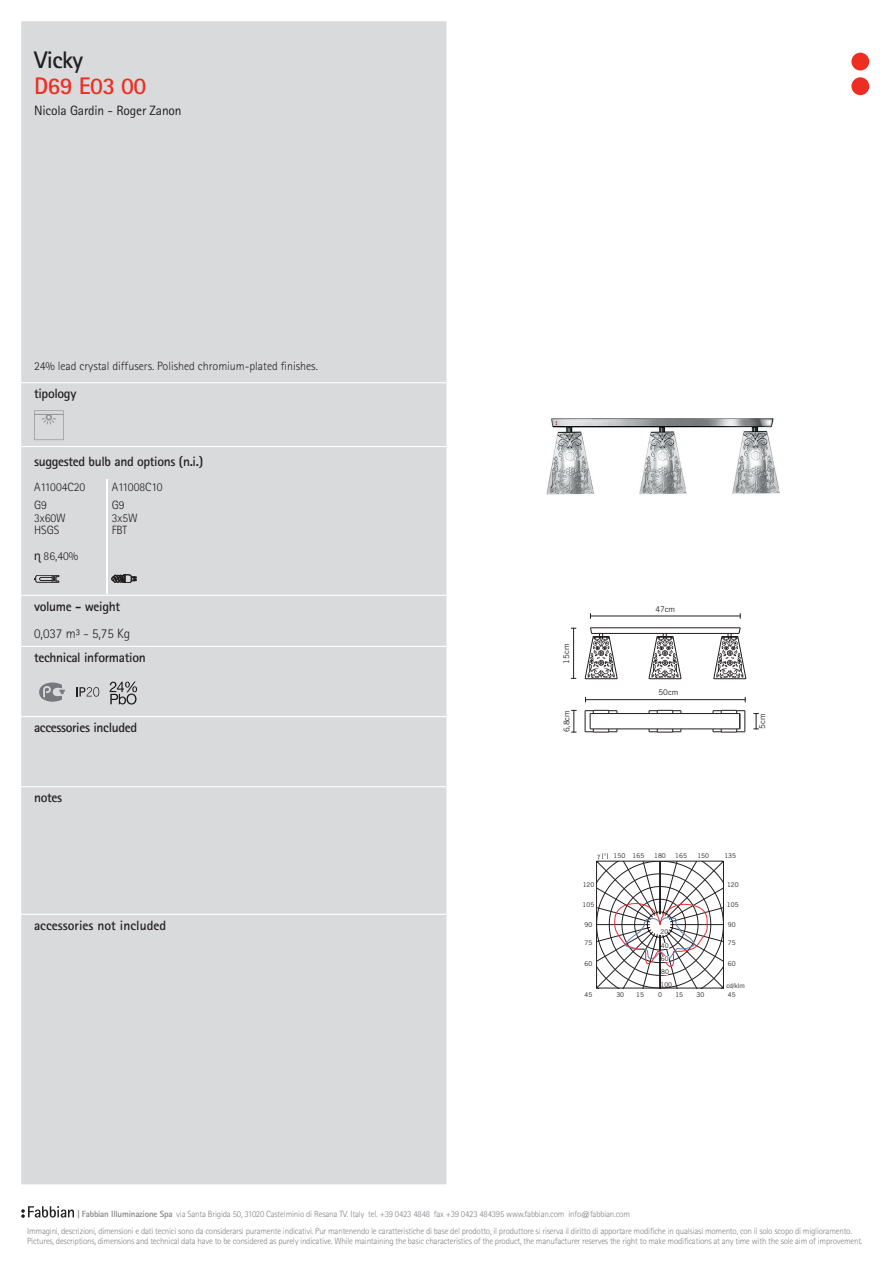
<style>
.page{position:relative;width:893px;height:1263px;background:#fff}
.page>*{position:absolute;margin:0;border:0;box-sizing:border-box;transform-origin:0 0}
.t1{font:700 24px "Rotis Sans Serif Std";letter-spacing:-.025em;color:#ee2e22}
.t2{font:700 24px "Rotis Sans Serif Std";letter-spacing:-.025em;color:#231f20}
.t3{font:700 13.5px "Rotis Sans Serif Std";letter-spacing:-.025em;color:#231f20}
.t4{font:13.5px "Rotis Sans Serif Std";letter-spacing:-.01em;color:#231f20}
.t5{font:700 13.5px "Rotis Sans Serif Std";color:#231f20}
.t6{font:300 13.5px "Rotis Sans Serif Std";color:#231f20}
.t7{font:300 12px/18.3px "Rotis Sans Serif Std";color:#231f20}
.t8{font:300 9px/16.4px "Rotis Sans Serif Std";letter-spacing:-.025em;color:#808285}
.t9{font:7.95px "News Gothic BT";color:#231f20}
.t10{font:6.45px "News Gothic BT";color:#231f20}
.s1{font-weight:700}
</style>
<div class="page">
<div style="left:21px;top:21px;width:425px;height:1163px;background:#d9dadc"></div>
<hr style="left:21px;top:382px;width:425px;height:1px;background:#fff">
<hr style="left:21px;top:446px;width:425px;height:1px;background:#fff">
<hr style="left:21px;top:595px;width:425px;height:1px;background:#fff">
<hr style="left:21px;top:646px;width:425px;height:1px;background:#fff">
<hr style="left:21px;top:716px;width:425px;height:1px;background:#fff">
<hr style="left:21px;top:786px;width:425px;height:1px;background:#fff">
<hr style="left:21px;top:914px;width:425px;height:1px;background:#fff">
<svg style="left:34px;top:410px;width:30px;height:30px"></svg>
<svg style="left:34px;top:575px;width:25px;height:7px"></svg>
<hr style="left:106px;top:479px;width:1px;height:115px;background:#fff">
<svg style="left:112px;top:575px;width:24px;height:8px"></svg>
<svg style="left:39px;top:682px;width:26px;height:20px"></svg>
<svg style="left:76px;top:687px;width:23px;height:10px"></svg>
<svg style="left:110px;top:681px;width:27px;height:23px"></svg>
<hr style="left:597px;top:988px;width:126px;height:1px;background:#231f20">
<hr style="left:723px;top:861px;width:1px;height:127px;background:#231f20">
<hr style="left:596px;top:861px;width:1px;height:127px;background:#231f20">
<svg style="left:597px;top:853px;width:126px;height:135px"></svg>
<img style="left:546px;top:418px;width:234px;height:77px">
<hr style="left:573px;top:628px;width:1px;height:50px;background:#231f20">
<hr style="left:585px;top:699px;width:160px;height:1px;background:#231f20">
<hr style="left:590px;top:627px;width:150px;height:1px;background:#231f20">
<hr style="left:590px;top:713px;width:150px;height:1px;background:#231f20">
<hr style="left:590px;top:729px;width:150px;height:1px;background:#231f20">
<svg style="left:585px;top:710px;width:33px;height:23px"></svg>
<svg style="left:713px;top:710px;width:33px;height:23px"></svg>
<svg style="left:649px;top:710px;width:33px;height:3px"></svg>
<svg style="left:649px;top:729px;width:33px;height:4px"></svg>
<hr style="left:592px;top:633px;width:147px;height:1px;background:#231f20">
<svg style="left:571px;top:710px;width:5px;height:23px"></svg>
<svg style="left:754px;top:713px;width:4px;height:17px"></svg>
<hr style="left:590px;top:616px;width:150px;height:1px;background:#231f20">
<svg style="left:585px;top:627px;width:33px;height:53px"></svg>
<svg style="left:649px;top:632px;width:32px;height:48px"></svg>
<svg style="left:713px;top:627px;width:33px;height:53px"></svg>
<svg style="left:21px;top:1206px;width:53px;height:12px"></svg>
<div style="left:851px;top:53px;width:18px;height:17px;background:#ee2e22;border-radius:50%"></div>
<div style="left:851px;top:77px;width:18px;height:18px;background:#ee2e22;border-radius:50%"></div>
<svg style="left:35px;top:554px;width:6px;height:9px"></svg>
<h1 class="t2" style="left:34px;top:45px;width:51px">Vicky</h1>
<h1 class="t1" style="left:34px;top:70px;width:114px">D69 E03 00</h1>
<h2 class="t4" style="left:34px;top:102px;width:149px">Nicola Gardin - Roger Zanon</h2>
<h3 class="t7" style="left:34px;top:357px;width:285px">24% lead crystal diffusers. Polished chromium-plated finishes.</h3>
<h2 class="t3" style="left:34px;top:385px;width:44px">tipology</h2>
<h2 class="t3" style="left:34px;top:453px;width:171px">suggested bulb and options (n.i.)</h2>
<h3 class="t7" style="left:34px;top:477px;width:53px">A11004C20<br>G9</h3>
<h3 class="t7" style="left:34px;top:511px;width:33px;line-height:12.8px">3x60W<br>HSGS</h3>
<h3 class="t7" style="left:44px;top:547px;width:36px">86,40%</h3>
<h3 class="t7" style="left:112px;top:477px;width:52px">A11008C10<br>G9</h3>
<h3 class="t7" style="left:112px;top:511px;width:27px;line-height:12.8px">3x5W<br>FBT</h3>
<h2 class="t3" style="left:34px;top:598px;width:88px">volume - weight</h2>
<h2 class="t6" style="left:34px;top:625px;width:98px">0,037 m³ - 5,75 Kg</h2>
<h2 class="t3" style="left:34px;top:649px;width:113px">technical information</h2>
<h2 class="t3" style="left:34px;top:719px;width:105px">accessories included</h2>
<h2 class="t3" style="left:34px;top:789px;width:30px">notes</h2>
<h2 class="t5" style="left:34px;top:917px;width:134px">accessories not included</h2>
<p class="t9" style="left:562px;top:663px;width:21px;rotate:-90deg">15cm</p>
<p class="t9" style="left:655px;top:604px;width:21px">47cm</p>
<p class="t9" style="left:658px;top:688px;width:21px">50cm</p>
<p class="t9" style="left:562px;top:732px;width:24px;rotate:-90deg">6,8cm</p>
<p class="t9" style="left:758px;top:729px;width:16px;rotate:-90deg">5cm</p>
<p class="t10" style="left:614px;top:851px;width:13px">150</p>
<p class="t10" style="left:697px;top:851px;width:13px">150</p>
<p class="t10" style="left:633px;top:851px;width:13px">165</p>
<p class="t10" style="left:675px;top:851px;width:13px">165</p>
<p class="t10" style="left:654px;top:851px;width:13px">180</p>
<p class="t10" style="left:724px;top:851px;width:13px">135</p>
<p class="t10" style="left:583px;top:881px;width:13px">120</p>
<p class="t10" style="left:727px;top:881px;width:13px">120</p>
<p class="t10" style="left:583px;top:901px;width:13px">105</p>
<p class="t10" style="left:727px;top:901px;width:13px">105</p>
<p class="t10" style="left:584px;top:920px;width:9px">90</p>
<p class="t10" style="left:728px;top:920px;width:9px">90</p>
<p class="t10" style="left:661px;top:928px;width:9px">20</p>
<p class="t10" style="left:584px;top:939px;width:9px">75</p>
<p class="t10" style="left:661px;top:942px;width:9px">40</p>
<p class="t10" style="left:728px;top:939px;width:9px">75</p>
<p class="t10" style="left:584px;top:960px;width:9px">60</p>
<p class="t10" style="left:661px;top:955px;width:9px">60</p>
<p class="t10" style="left:728px;top:960px;width:9px">60</p>
<p class="t10" style="left:661px;top:968px;width:9px">80</p>
<p class="t10" style="left:660px;top:980px;width:13px">100</p>
<p class="t10" style="left:726px;top:981px;width:20px">cd/klm</p>
<p class="t10" style="left:584px;top:991px;width:9px">45</p>
<p class="t10" style="left:616px;top:991px;width:9px">30</p>
<p class="t10" style="left:636px;top:991px;width:9px">15</p>
<p class="t10" style="left:658px;top:991px;width:5px">0</p>
<p class="t10" style="left:675px;top:991px;width:9px">15</p>
<p class="t10" style="left:697px;top:991px;width:9px">30</p>
<p class="t10" style="left:728px;top:991px;width:9px">45</p>
<p class="t8" style="left:27px;top:1206px;width:826px;text-indent:50px"><span class="s1">| Fabbian Illuminazione Spa</span> via Santa Brigida 50, 31020 Castelminio di Resana TV. Italy tel. +39 0423 4848 fax +39 0423 484395 www.fabbian.com info@fabbian.com<br>Immagini, descrizioni, dimensioni e dati tecnici sono da considerarsi puramente indicativi. Pur mantenendo le caratteristiche di base del prodotto, il produttore si riserva il diritto di apportare modifiche in qualsiasi momento, con il solo scopo di miglioramento.</p>
<p class="t8" style="left:27px;top:1233px;width:837px">Pictures, descriptions, dimensions and technical data have to be considered as purely indicative. While maintaining the basic characteristics of the product, the manufacturer reserves the right to make modifications at any time with the sole aim of improvement.</p>
</div>
